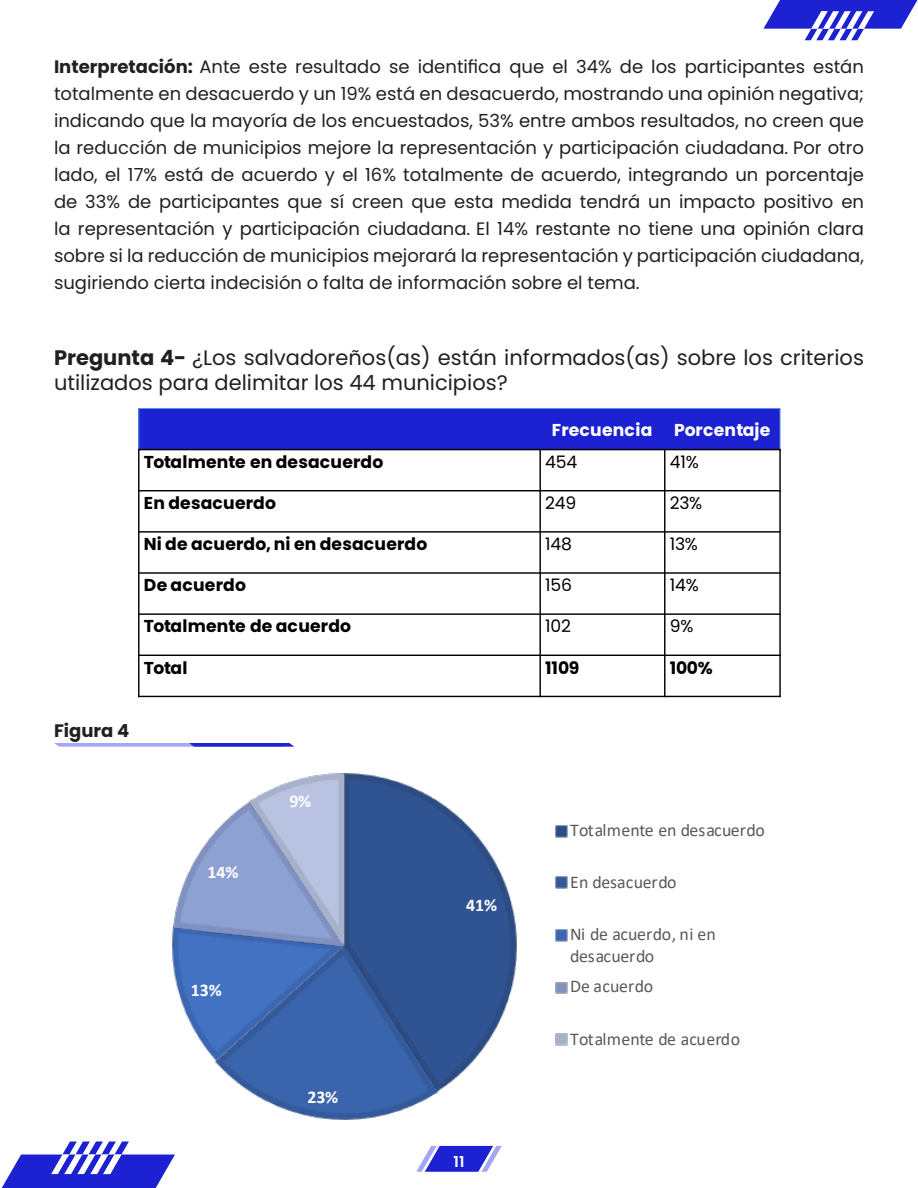
<style>
.page{position:relative;width:918px;height:1188px;background:#fff}
.page>*{position:absolute;margin:0;border:0;box-sizing:border-box;transform-origin:0 0}
.t1{font:21px/25.2px "Poppins";color:#231f20}
.t2{font:18px/27px "Poppins";color:#231f20;text-align:justify}
.t3{font:700 18px "Poppins";color:#231f20}
.t4{font:17.85px/21.9px "Calibri";color:#595959}
.t5{font:700 17.85px "Calibri";letter-spacing:-.005em;color:#fff}
.t6{font:700 17.25px "Poppins";letter-spacing:.01em;color:#000}
.t7{font:17.25px "Poppins";letter-spacing:-.005em;color:#000}
.t8{font:700 17.25px "Poppins";letter-spacing:.01em;color:#fff}
.t9{font:600 15px "Poppins";color:#fff}
.s1{font-weight:700}
</style>
<div class="page">
<svg style="left:2px;top:1142px;width:173px;height:46px"></svg>
<svg style="left:764px;top:0;width:154px;height:40px"></svg>
<svg style="left:416px;top:1146px;width:86px;height:26px"></svg>
<div style="left:139px;top:408px;width:401px;height:42px;background:#1c21d1"></div>
<div style="left:540px;top:408px;width:125px;height:42px;background:#1c21d1"></div>
<div style="left:665px;top:408px;width:115px;height:42px;background:#1c21d1"></div>
<hr style="left:539px;top:449px;width:2px;height:248px;background:#000">
<hr style="left:664px;top:449px;width:1px;height:248px;background:#000">
<hr style="left:138px;top:449px;width:643px;height:1px;background:#000">
<hr style="left:138px;top:490px;width:643px;height:1px;background:#000">
<hr style="left:138px;top:531px;width:643px;height:2px;background:#000">
<hr style="left:138px;top:572px;width:643px;height:2px;background:#000">
<hr style="left:138px;top:613px;width:643px;height:2px;background:#000">
<hr style="left:138px;top:655px;width:643px;height:1px;background:#000">
<hr style="left:138px;top:408px;width:1px;height:41px;background:#5b9bd5">
<hr style="left:138px;top:449px;width:2px;height:248px;background:#000">
<hr style="left:780px;top:408px;width:1px;height:41px;background:#5b9bd5">
<hr style="left:779px;top:449px;width:2px;height:248px;background:#000">
<hr style="left:138px;top:408px;width:642px;height:1px;background:#5b9bd5">
<hr style="left:138px;top:696px;width:643px;height:1px;background:#000">
<img style="left:347px;top:773px;width:170px;height:318px">
<img style="left:216px;top:943px;width:223px;height:177px">
<img style="left:172px;top:949px;width:175px;height:114px">
<img style="left:172px;top:803px;width:75px;height:146px">
<img style="left:247px;top:773px;width:100px;height:176px">
<img style="left:555px;top:825px;width:13px;height:13px">
<img style="left:555px;top:876px;width:13px;height:13px">
<img style="left:555px;top:929px;width:13px;height:13px">
<img style="left:555px;top:982px;width:13px;height:12px">
<img style="left:555px;top:1033px;width:13px;height:13px">
<svg style="left:54px;top:743px;width:240px;height:4px"></svg>
<p class="t2" style="left:54px;top:53px;width:812px"><span class="s1">Interpretación:</span> Ante este resultado se identifica que el 34% de los participantes están totalmente en desacuerdo y un 19% está en desacuerdo, mostrando una opinión negativa; indicando que la mayoría de los encuestados, 53% entre ambos resultados, no creen que la reducción de municipios mejore la representación y participación ciudadana. Por otro lado, el 17% está de acuerdo y el 16% totalmente de acuerdo, integrando un porcentaje de 33% de participantes que sí creen que esta medida tendrá un impacto positivo en la representación y participación ciudadana. El 14% restante no tiene una opinión clara sobre si la reducción de municipios mejorará la representación y participación ciudadana, sugiriendo cierta indecisión o falta de información sobre el tema.</p>
<p class="t1" style="left:54px;top:345px;width:812px"><span class="s1">Pregunta 4-</span> ¿Los salvadoreños(as) están informados(as) sobre los criterios utilizados para delimitar los 44 municipios?</p>
<p class="t8" style="left:552px;top:420px;width:102px">Frecuencia</p>
<p class="t8" style="left:674px;top:420px;width:98px">Porcentaje</p>
<p class="t6" style="left:144px;top:452px;width:241px">Totalmente en desacuerdo</p>
<p class="t7" style="left:545px;top:452px;width:34px">454</p>
<p class="t7" style="left:670px;top:452px;width:31px">41%</p>
<p class="t6" style="left:144px;top:493px;width:134px">En desacuerdo</p>
<p class="t7" style="left:545px;top:493px;width:33px">249</p>
<p class="t7" style="left:670px;top:493px;width:34px">23%</p>
<p class="t6" style="left:144px;top:534px;width:285px">Ni de acuerdo,ni en desacuerdo</p>
<p class="t7" style="left:545px;top:534px;width:28px">148</p>
<p class="t7" style="left:670px;top:534px;width:30px">13%</p>
<p class="t6" style="left:144px;top:575px;width:104px">De acuerdo</p>
<p class="t7" style="left:545px;top:575px;width:29px">156</p>
<p class="t7" style="left:670px;top:575px;width:31px">14%</p>
<p class="t6" style="left:144px;top:616px;width:209px">Totalmente de acuerdo</p>
<p class="t7" style="left:545px;top:616px;width:27px">102</p>
<p class="t7" style="left:670px;top:616px;width:25px">9%</p>
<p class="t6" style="left:144px;top:658px;width:45px">Total</p>
<p class="t6" style="left:545px;top:658px;width:36px">1109</p>
<p class="t6" style="left:670px;top:658px;width:44px">100%</p>
<p class="t3" style="left:54px;top:720px;width:77px">Figura 4</p>
<p class="t5" style="left:208px;top:859px;width:32px">14%</p>
<p class="t5" style="left:191px;top:977px;width:32px">13%</p>
<p class="t5" style="left:289px;top:788px;width:23px">9%</p>
<p class="t5" style="left:307px;top:1084px;width:32px">23%</p>
<p class="t5" style="left:466px;top:893px;width:32px">41%</p>
<p class="t9" style="left:454px;top:1153px;width:12px">11</p>
<p class="t4" style="left:570px;top:818px;width:196px">Totalmente en desacuerdo</p>
<p class="t4" style="left:570px;top:871px;width:108px">En desacuerdo</p>
<p class="t4" style="left:570px;top:923px;width:147px">Ni de acuerdo, ni en desacuerdo</p>
<p class="t4" style="left:570px;top:975px;width:85px">De acuerdo</p>
<p class="t4" style="left:570px;top:1027px;width:172px">Totalmente de acuerdo</p>
</div>
